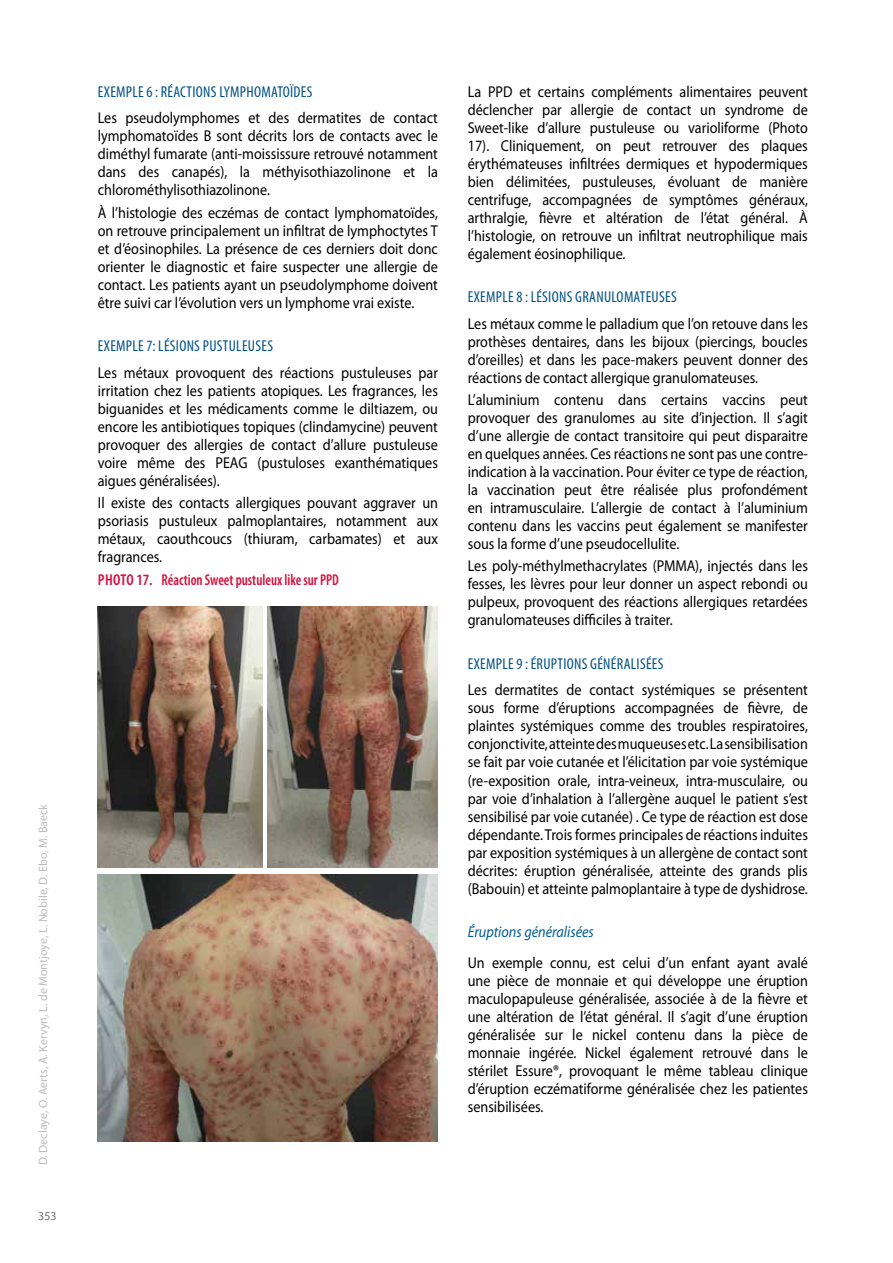
<style>
.page{position:relative;width:893px;height:1263px;background:#fff}
.page>*{position:absolute;margin:0;border:0;box-sizing:border-box;transform-origin:0 0}
.t1{font:15.75px/18px "Myriad Pro";color:#000;text-align:justify;scale:.9 1}
.t2{font:condensed 15.75px "Myriad Pro";letter-spacing:.02em;color:#005286}
.t3{font:600 condensed 15.75px "Myriad Pro";color:#d60d3d}
.t4{font:italic 15.75px "Myriad Pro";color:#005e90;scale:.9 1}
.t5{font:12px "Myriad Pro";color:#bcbcbc}
.t6{font:12px "Myriad Pro";color:#706f6f}
</style>
<div class="page">
<img style="left:98px;top:607px;width:164px;height:260px">
<img style="left:268px;top:607px;width:170px;height:260px">
<img style="left:98px;top:874px;width:340px;height:268px">
<p class="t5" style="left:37px;top:1165px;width:363px;rotate:-90deg">D. Declaye, O. Aerts, A. Kervyn, L. de Montjoye, L. Nobile, D. Ebo, M. Baeck</p>
<p class="t6" style="left:38px;top:1210px;width:20px">353</p>
<p class="t2" style="left:98px;top:83px;width:216px">EXEMPLE 6: RÉACTIONS LYMPHOMATOÏDES</p>
<p class="t1" style="left:98px;top:109px;width:379px">Les pseudolymphomes et des dermatites de contact lymphomatoïdes B sont décrits lors de contacts avec le diméthyl fumarate (anti-moississure retrouvé notamment dans des canapés), la méthyisothiazolinone et la chlorométhylisothiazolinone.</p>
<p class="t1" style="left:98px;top:204px;width:379px">À l’histologie des eczémas de contact lymphomatoïdes, on retrouve principalement un infiltrat de lymphoctytes T et d’éosinophiles. La présence de ces derniers doit donc orienter le diagnostic et faire suspecter une allergie de contact. Les patients ayant un pseudolymphome doivent être suivi car l’évolution vers un lymphome vrai existe.</p>
<p class="t2" style="left:98px;top:337px;width:177px">EXEMPLE 7: LÉSIONS PUSTULEUSES</p>
<p class="t1" style="left:98px;top:364px;width:379px">Les métaux provoquent des réactions pustuleuses par irritation chez les patients atopiques. Les fragrances, les biguanides et les médicaments comme le diltiazem, ou encore les antibiotiques topiques (clindamycine) peuvent provoquer des allergies de contact d’allure pustuleuse voire même des PEAG (pustuloses exanthématiques aigues généralisées).</p>
<p class="t1" style="left:98px;top:494px;width:379px">Il existe des contacts allergiques pouvant aggraver un psoriasis pustuleux palmoplantaires, notamment aux métaux, caouthcoucs (thiuram, carbamates) et aux fragrances.</p>
<p class="t3" style="left:98px;top:571px;width:242px">PHOTO 17. Réaction Sweet pustuleux like sur PPD</p>
<p class="t1" style="left:468px;top:83px;width:379px">La PPD et certains compléments alimentaires peuvent déclencher par allergie de contact un syndrome de Sweet-like d’allure pustuleuse ou varioliforme (Photo 17). Cliniquement, on peut retrouver des plaques érythémateuses infiltrées dermiques et hypodermiques bien délimitées, pustuleuses, évoluant de manière centrifuge, accompagnées de symptômes généraux, arthralgie, fièvre et altération de l’état général. À l’histologie, on retrouve un infiltrat neutrophilique mais également éosinophilique.</p>
<p class="t2" style="left:468px;top:289px;width:210px">EXEMPLE 8: LÉSIONS GRANULOMATEUSES</p>
<p class="t1" style="left:468px;top:315px;width:380px">Les métaux comme le palladium que l’on retouve dans les prothèses dentaires, dans les bijoux (piercings, boucles d’oreilles) et dans les pace-makers peuvent donner des réactions de contact allergique granulomateuses.</p>
<p class="t1" style="left:468px;top:391px;width:379px">L’aluminium contenu dans certains vaccins peut provoquer des granulomes au site d’injection. Il s’agit d’une allergie de contact transitoire qui peut disparaitre en quelques années. Ces réactions ne sont pas une contre&shy;indication à la vaccination. Pour éviter ce type de réaction, la vaccination peut être réalisée plus profondément en intramusculaire. L’allergie de contact à l’aluminium contenu dans les vaccins peut également se manifester sous la forme d’une pseudocellulite.</p>
<p class="t1" style="left:468px;top:557px;width:379px">Les poly-méthylmethacrylates (PMMA), injectés dans les fesses, les lèvres pour leur donner un aspect rebondi ou pulpeux, provoquent des réactions allergiques retardées granulomateuses difficiles à traiter.</p>
<p class="t2" style="left:468px;top:655px;width:197px">EXEMPLE 9: ÉRUPTIONS GÉNÉRALISÉES</p>
<p class="t1" style="left:468px;top:681px;width:379px">Les dermatites de contact systémiques se présentent sous forme d’éruptions accompagnées de fièvre, de plaintes systémiques comme des troubles respiratoires, conjonctivite, atteinte des muqueuses etc. La sensibilisation se fait par voie cutanée et l’élicitation par voie systémique (re-exposition orale, intra-veineux, intra-musculaire, ou par voie d’inhalation à l’allergène auquel le patient s’est sensibilisé par voie cutanée) . Ce type de réaction est dose dépendante. Trois formes principales de réactions induites par exposition systémiques à un allergène de contact sont décrites: éruption généralisée, atteinte des grands plis (Babouin) et atteinte palmoplantaire à type de dyshidrose.</p>
<p class="t4" style="left:468px;top:923px;width:142px">Éruptions généralisées</p>
<p class="t1" style="left:468px;top:954px;width:379px">Un exemple connu, est celui d’un enfant ayant avalé une pièce de monnaie et qui développe une éruption maculopapuleuse généralisée, associée à de la fièvre et une altération de l’état général. Il s’agit d’une éruption généralisée sur le nickel contenu dans la pièce de monnaie ingérée. Nickel également retrouvé dans le stérilet Essure®, provoquant le même tableau clinique d’éruption eczématiforme généralisée chez les patientes sensibilisées.</p>
</div>
